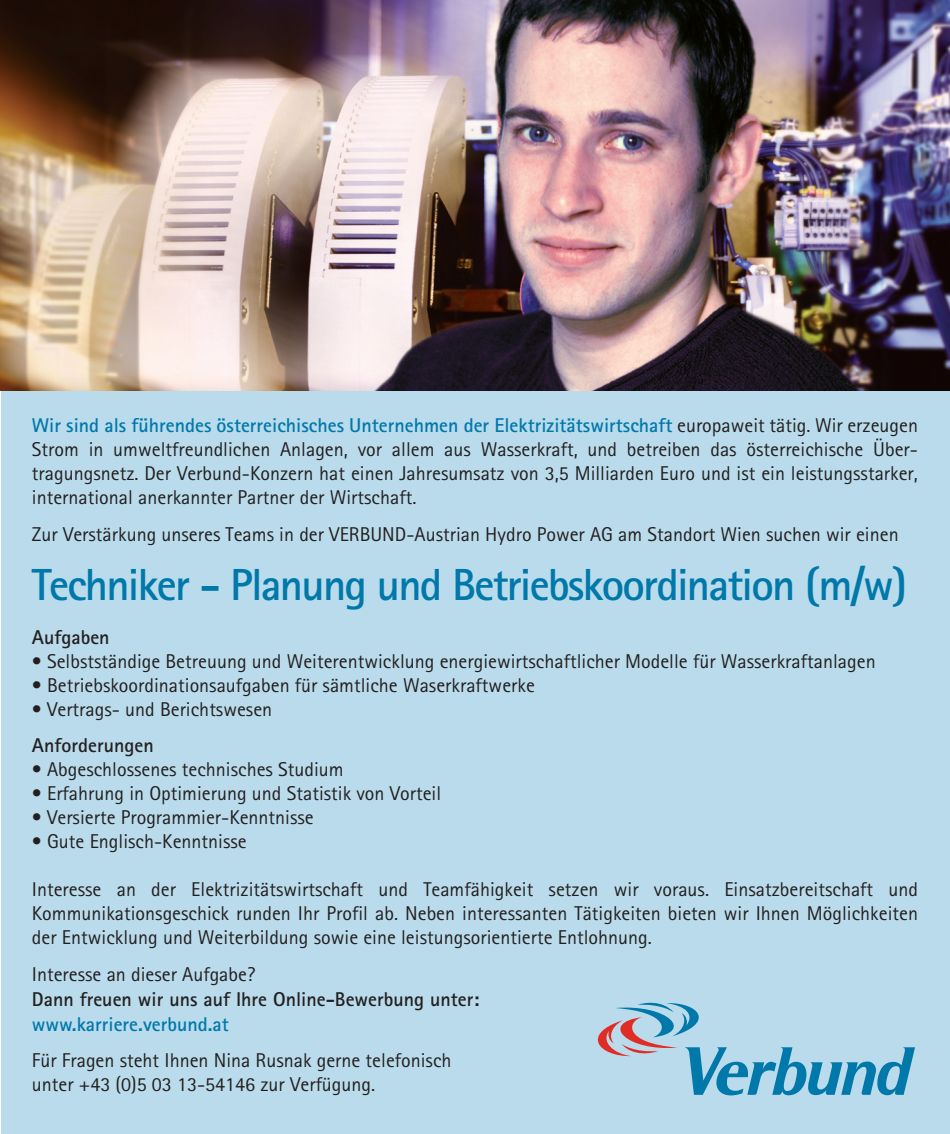
<style>
.page{position:relative;width:950px;height:1134px;background:#fff}
.page>*{position:absolute;margin:0;border:0;box-sizing:border-box;transform-origin:0 0}
.t1{font:700 45px "Rotis Sans Serif";letter-spacing:-.04em;color:#0078aa}
.t2{font:20px/24px "AT Rotis Sans Serif";color:#231f20;text-align:justify}
.t3{font:700 20px "Rotis Sans Serif";color:#0078aa}
.t4{font:700 20px "Rotis Sans Serif";color:#231f20}
.s1{font-family:"AT Rotis Sans Serif";font-weight:400;color:#231f20}
</style>
<div class="page">
<div style="left:1px;top:362px;width:949px;height:772px;background:#b9dbeb"></div>
<img style="left:0;top:0;width:950px;height:390px">
<svg style="left:597px;top:1002px;width:318px;height:93px"></svg>
<p class="t3" style="left:32px;top:413px;width:887px">Wir sind als führendes österreichisches Unternehmen der Elektrizitätswirtschaft <span class="s1">europaweit tätig. Wir erzeugen</span></p>
<p class="t2" style="left:32px;top:437px;width:887px">Strom in umweltfreundlichen Anlagen, vor allem aus Wasserkraft, und betreiben das österreichische Über&shy;tragungsnetz. Der Verbund-Konzern hat einen Jahresumsatz von 3,5 Milliarden Euro und ist ein leistungsstarker, international anerkannter Partner der Wirtschaft.</p>
<p class="t2" style="left:32px;top:522px;width:868px">Zur Verstärkung unseres Teams in der VERBUND-Austrian Hydro Power AG am Standort Wien suchen wir einen</p>
<h1 class="t1" style="left:32px;top:556px;width:876px">Techniker - Planung und Betriebskoordination (m/w)</h1>
<p class="t4" style="left:32px;top:624px;width:79px">Aufgaben</p>
<p class="t2" style="left:32px;top:649px;width:845px">• Selbstständige Betreuung und Weiterentwicklung energiewirtschaftlicher Modelle für Wasserkraftanlagen</p>
<p class="t2" style="left:32px;top:673px;width:504px">• Betriebskoordinationsaufgaben für sämtliche Waserkraftwerke</p>
<p class="t2" style="left:32px;top:697px;width:242px">• Vertrags- und Berichtswesen</p>
<p class="t4" style="left:32px;top:733px;width:123px">Anforderungen</p>
<p class="t2" style="left:32px;top:757px;width:313px">• Abgeschlossenes technisches Studium</p>
<p class="t2" style="left:32px;top:781px;width:411px">• Erfahrung in Optimierung und Statistik von Vorteil</p>
<p class="t2" style="left:32px;top:805px;width:283px">• Versierte Programmier-Kenntnisse</p>
<p class="t2" style="left:32px;top:829px;width:216px">• Gute Englisch-Kenntnisse</p>
<p class="t2" style="left:32px;top:877px;width:887px">Interesse an der Elektrizitätswirtschaft und Teamfähigkeit setzen wir voraus. Einsatzbereitschaft und Kommunikationsgeschick runden Ihr Profil ab. Neben interessanten Tätigkeiten bieten wir Ihnen Möglichkeiten der Entwicklung und Weiterbildung sowie eine leistungsorientierte Entlohnung.</p>
<p class="t2" style="left:32px;top:962px;width:225px">Interesse an dieser Aufgabe?</p>
<p class="t4" style="left:32px;top:986px;width:449px">Dann freuen wir uns auf Ihre Online-Bewerbung unter:</p>
<p class="t3" style="left:32px;top:1011px;width:198px">www.karriere.verbund.at</p>
<p class="t2" style="left:32px;top:1048px;width:421px">Für Fragen steht Ihnen Nina Rusnak gerne telefonisch unter +43 (0)5 03 13-54146 zur Verfügung.</p>
</div>
